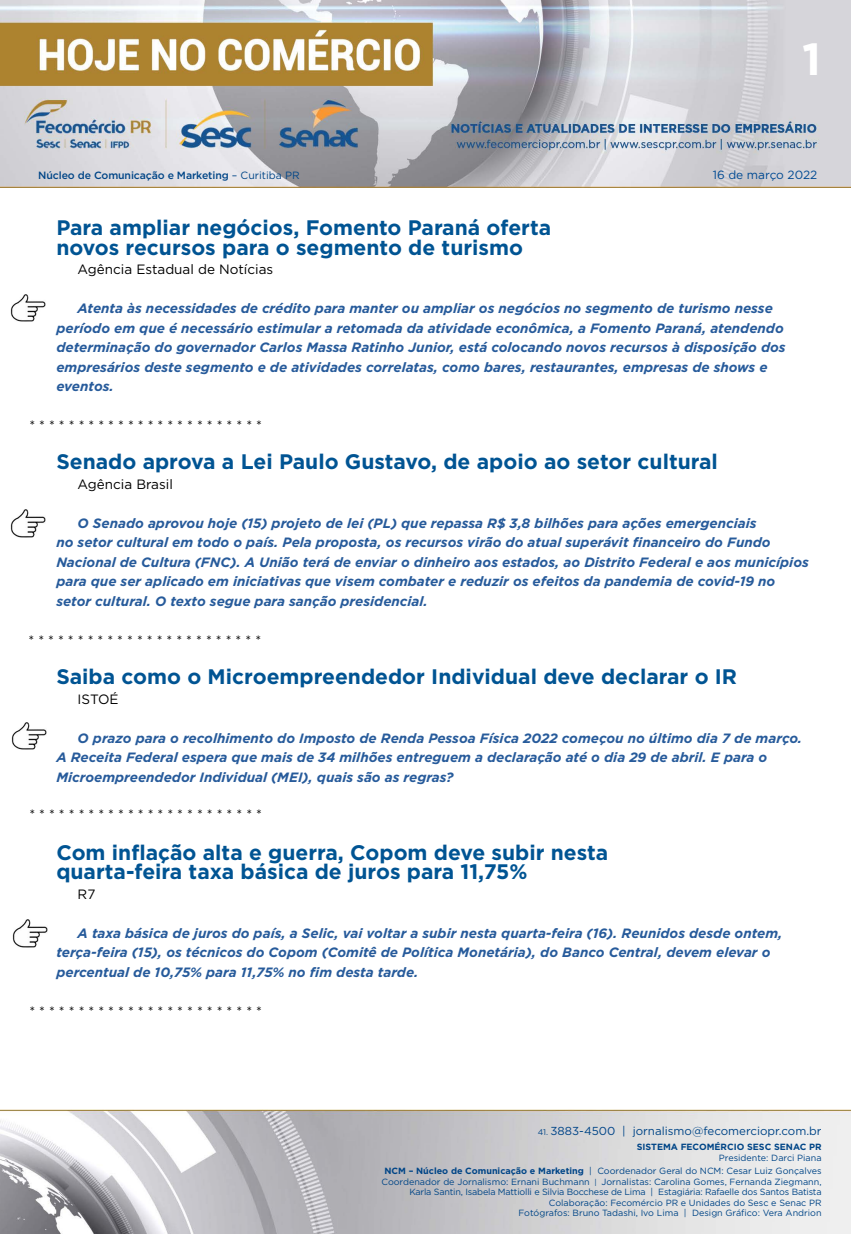
<style>
.page{position:relative;width:851px;height:1234px;background:#fff}
.page>*{position:absolute;margin:0;border:0;box-sizing:border-box;transform-origin:0 0}
.t1{font:700 45px "Gotham";color:#fff}
.t2{font:700 21px/19.5px "Gotham";color:#005493}
.t3{font:italic 700 13.5px/19.5px "Gotham";color:#275b9b}
.t4{font:13.5px "Gotham";color:#000}
.t5{font:11.85px "Gotham";color:#004a93}
.t6{font:11.55px "Gotham";color:#004587}
.t7{font:500 10.5px "Gotham";letter-spacing:-.01em;color:#004587}
.t8{font:9px/10.5px "Gotham";color:#004587;text-align:right}
.t9{font:700 9px "Gotham";color:#004587}
.s1{font-weight:400}
.s2{font-size:8.25px}
.s3{font-weight:700}
.s4{font-size:7.65px}
</style>
<div class="page">
<img style="left:0;top:0;width:850px;height:188px">
<img style="left:0;top:1109px;width:850px;height:124px">
<img style="left:11px;top:294px;width:35px;height:28px">
<img style="left:11px;top:509px;width:35px;height:28px">
<img style="left:11px;top:722px;width:36px;height:27px">
<img style="left:12px;top:919px;width:35px;height:28px">
<h1 class="t1" style="left:802px;top:29px;width:20px">1</h1>
<p class="t7" style="left:38px;top:168px;width:263px">Núcleo de Comunicação e Marketing <span class="s1">– Curitiba PR</span></p>
<p class="t5" style="left:712px;top:167px;width:106px">16 de março 2022</p>
<h2 class="t2" style="left:56px;top:218px;width:496px">Para ampliar negócios, Fomento Paraná oferta novos recursos para o segmento de turismo</h2>
<p class="t4" style="left:78px;top:261px;width:197px">Agência Estadual de Notícias</p>
<p class="t3" style="left:56px;top:298px;width:730px;text-indent:21px">Atenta às necessidades de crédito para manter ou ampliar os negócios no segmento de turismo nesse período em que é necessário estimular a retomada da atividade econômica, a Fomento Paraná, atendendo determinação do governador Carlos Massa Ratinho Junior, está colocando novos recursos à disposição dos empresários deste segmento e de atividades correlatas, como bares, restaurantes, empresas de shows e eventos.</p>
<p class="t4" style="left:29px;top:416px;width:234px">* * * * * * * * * * * * * * * * * * * * * * * *</p>
<h2 class="t2" style="left:56px;top:452px;width:663px">Senado aprova a Lei Paulo Gustavo, de apoio ao setor cultural</h2>
<p class="t4" style="left:78px;top:475px;width:97px">Agência Brasil</p>
<p class="t3" style="left:56px;top:513px;width:753px;text-indent:21px">O Senado aprovou hoje (15) projeto de lei (PL) que repassa R$ 3,8 bilhões para ações emergenciais<br>no setor cultural em todo o país. Pela proposta, os recursos virão do atual superávit financeiro do Fundo Nacional de Cultura (FNC). A União terá de enviar o dinheiro aos estados, ao Distrito Federal e aos municípios para que ser aplicado em iniciativas que visem combater e reduzir os efeitos da pandemia de covid-19 no setor cultural. O texto segue para sanção presidencial.</p>
<p class="t4" style="left:29px;top:631px;width:234px">* * * * * * * * * * * * * * * * * * * * * * * *</p>
<h2 class="t2" style="left:56px;top:666px;width:682px">Saiba como o Microempreendedor Individual deve declarar o IR</h2>
<p class="t4" style="left:78px;top:690px;width:42px">ISTOÉ</p>
<p class="t3" style="left:56px;top:727px;width:747px;text-indent:21px">O prazo para o recolhimento do Imposto de Renda Pessoa Física 2022 começou no último dia 7 de março.<br>A Receita Federal espera que mais de 34 milhões entreguem a declaração até o dia 29 de abril. E para o<br>Microempreendedor Individual (MEI), quais são as regras?</p>
<p class="t4" style="left:29px;top:805px;width:234px">* * * * * * * * * * * * * * * * * * * * * * * *</p>
<h2 class="t2" style="left:56px;top:842px;width:553px">Com inflação alta e guerra, Copom deve subir nesta quarta-feira taxa básica de juros para 11,75%</h2>
<p class="t4" style="left:78px;top:885px;width:19px">R7</p>
<p class="t3" style="left:56px;top:922px;width:727px;text-indent:21px">A taxa básica de juros do país, a Selic, vai voltar a subir nesta quarta-feira (16). Reunidos desde ontem, terça-feira (15), os técnicos do Copom (Comitê de Política Monetária), do Banco Central, devem elevar o percentual de 10,75% para 11,75% no fim desta tarde.</p>
<p class="t4" style="left:29px;top:1002px;width:234px">* * * * * * * * * * * * * * * * * * * * * * * *</p>
<p class="t6" style="left:537px;top:1123px;width:285px"><span class="s2">41.</span> 3883-4500 | jornalismo@fecomerciopr.com.br</p>
<p class="t9" style="left:636px;top:1140px;width:186px">SISTEMA FECOMÉRCIO SESC SENAC PR</p>
<p class="t8" style="left:384px;top:1150px;width:438px;line-height:13.5px">Presidente: Darci Piana<br><span class="s3">NCM – Núcleo de Comunicação e Marketing</span> | Coordenador Geral do NCM: Cesar Luiz Gonçalves</p>
<p class="t8" style="left:381px;top:1175px;width:441px">Coordenador de Jornalismo: Ernani Buchmann <span class="s4">|</span> Jornalistas: Carolina Gomes, Fernanda Ziegmann, Karla Santin, Isabela Mattiolli e Silvia Bocchese de Lima | Estagiária: Rafaelle dos Santos Batista Colaboração: Fecomércio PR e Unidades do Sesc e Senac PR<br>Fotógrafos: Bruno Tadashi, Ivo Lima | Design Gráfico: Vera Andrion</p>
</div>
